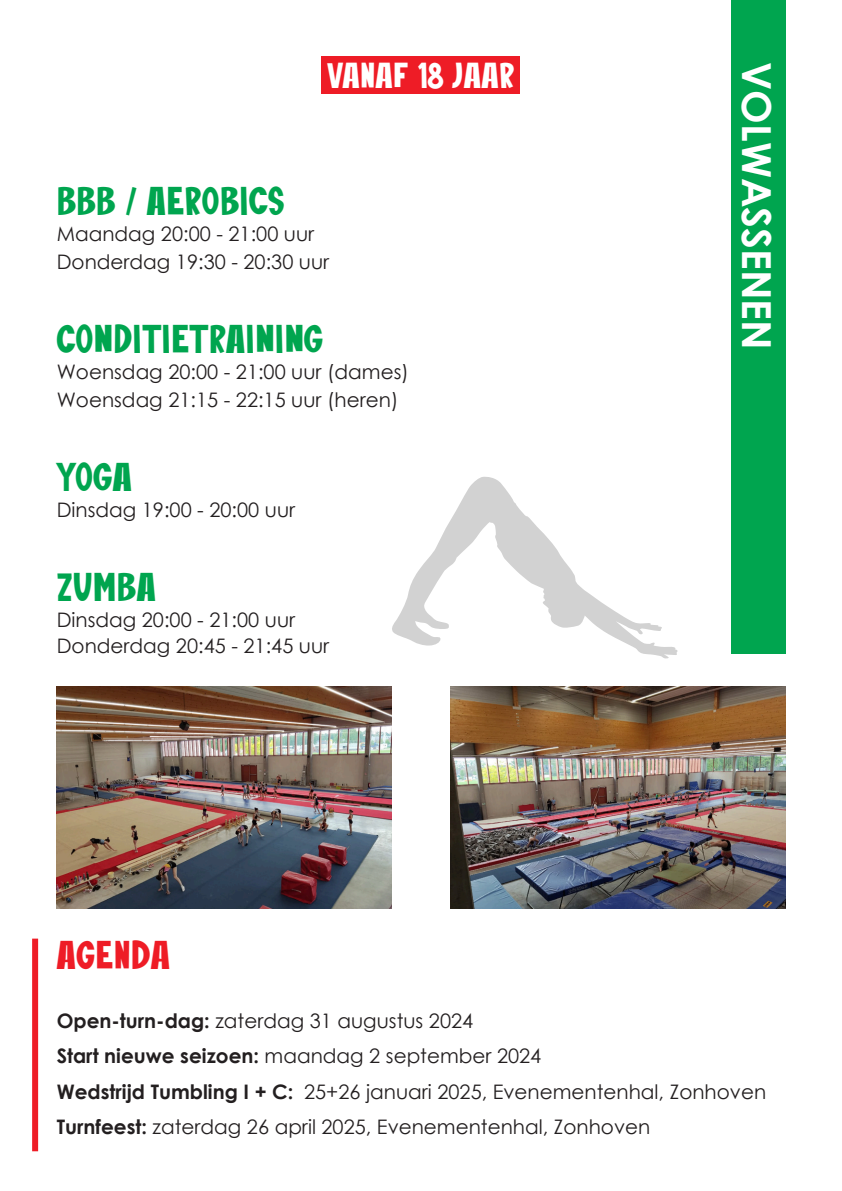
<style>
.page{position:relative;width:842px;height:1191px;background:#fff}
.page>*{position:absolute;margin:0;border:0;box-sizing:border-box;transform-origin:0 0}
.t1{font:40px "Bear And Bunny";color:#00a54f}
.t2{font:700 40px "Century Gothic";color:#fff}
.t3{font:40px "Bear And Bunny";color:#ee1c26}
.t4{font:36px "Bear And Bunny";color:#fff}
.t5{font:20px/35.4px "Century Gothic";color:#231f20}
.s1{font-weight:700}
</style>
<div class="page">
<div style="left:32px;top:938px;width:6px;height:213px;background:#ee1c26"></div>
<div style="left:731px;top:0;width:54px;height:653px;background:#00a54f"></div>
<svg style="left:392px;top:476px;width:286px;height:182px"></svg>
<div style="left:322px;top:57px;width:198px;height:37px;background:#ee1c26"></div>
<img style="left:57px;top:686px;width:335px;height:222px">
<img style="left:450px;top:686px;width:335px;height:222px">
<h2 class="t4" style="left:327px;top:57px;width:189px">VANAF 18 JAAR</h2>
<h1 class="t1" style="left:57px;top:181px;width:229px">BBB / AEROBICS</h1>
<p class="t5" style="left:57px;top:220px;width:274px;line-height:28px">Maandag 20:00 - 21:00 uur<br>Donderdag 19:30 - 20:30 uur</p>
<h1 class="t1" style="left:57px;top:319px;width:268px">CONDITIETRAINING</h1>
<p class="t5" style="left:57px;top:358px;width:354px;line-height:28px">Woensdag 20:00 - 21:00 uur (dames)<br>Woensdag 21:15 - 22:15 uur (heren)</p>
<h1 class="t1" style="left:57px;top:457px;width:77px">YOGA</h1>
<p class="t5" style="left:57px;top:492px;width:240px">Dinsdag 19:00 - 20:00 uur</p>
<h1 class="t1" style="left:57px;top:567px;width:101px">ZUMBA</h1>
<p class="t5" style="left:57px;top:607px;width:274px;line-height:26px">Dinsdag 20:00 - 21:00 uur<br>Donderdag 20:45 - 21:45 uur</p>
<h1 class="t3" style="left:57px;top:934px;width:115px">AGENDA</h1>
<h1 class="t2" style="left:787px;top:62px;width:289px;rotate:90deg">VOLWASSENEN</h1>
<p class="t5" style="left:57px;top:1002px;width:711px"><span class="s1">Open-turn-dag:</span> zaterdag 31 augustus 2024<br><span class="s1">Start nieuwe seizoen:</span> maandag 2 september 2024<br><span class="s1">Wedstrijd Tumbling I + C:</span> 25+26 januari 2025, Evenementenhal, Zonhoven <span class="s1">Turnfeest:</span> zaterdag 26 april 2025, Evenementenhal, Zonhoven</p>
</div>
